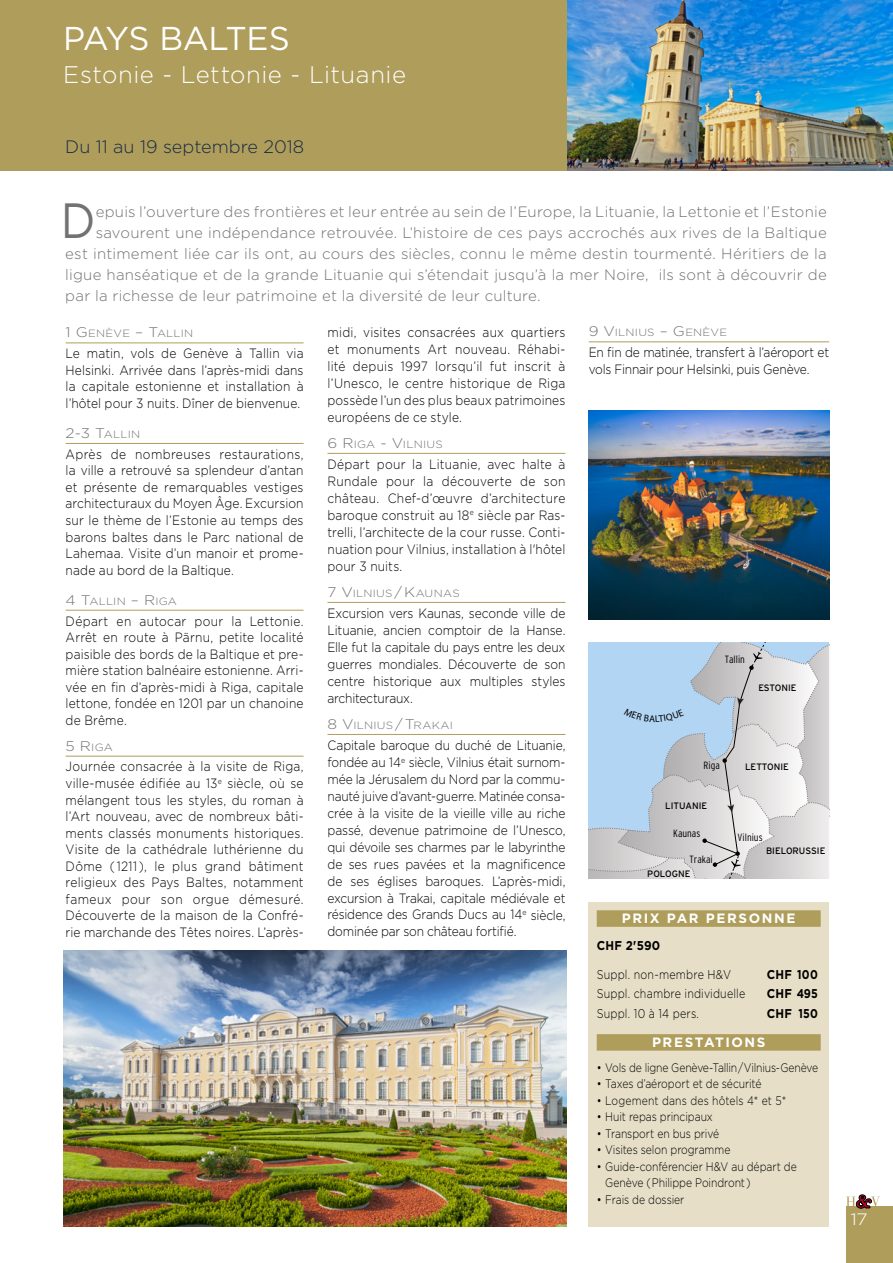
<style>
.page{position:relative;width:893px;height:1263px;background:#fff}
.page>*{position:absolute;margin:0;border:0;box-sizing:border-box;transform-origin:0 0}
.t1{font:49.5px "Gotham";color:#727272;scale:.9 1}
.t2{font:33px "Gotham";letter-spacing:-.02em;color:#fff}
.t3{font:300 24px "Gotham";letter-spacing:.02em;color:#fff}
.t4{font:300 18px "Gotham";color:#172a45}
.t5{font:300 16.5px "Gotham";color:#fff;scale:1.2 1}
.t6{font:300 15px "Gotham";letter-spacing:.015em;color:#727272}
.t7{font:300 13.5px/17px "Gotham";letter-spacing:.005em;color:#000;text-align:justify;scale:.89 1}
.t8{font:300 13.5px/16.5px "Gotham";letter-spacing:-.015em;color:#000;scale:.89 1}
.t9{font:700 13.5px "Gotham";letter-spacing:.115em;color:#fff}
.t10{font:300 12.75px "Gotham";letter-spacing:.015em;color:#000;scale:.84 1}
.t11{font:700 12.75px "Gotham";letter-spacing:.015em;color:#000;scale:.9 1}
.t12{font:300 12.3px/16.5px "Gotham";letter-spacing:-.01em;color:#000;scale:.84 1}
.t13{font:300 12.3px "Gotham";letter-spacing:.015em;color:#000;scale:.84 1}
.t14{font:300 10.5px "Gotham";letter-spacing:.02em;color:#727272;scale:1.1 1}
.t15{font:300 condensed 10.5px "Interstate M";color:#000}
.t16{font:9.3px "Interstate";color:#000}
.s1{font-size:13.95px}
</style>
<div class="page">
<div style="left:0;top:0;width:570px;height:170px;background:#af9d5b"></div>
<img style="left:567px;top:0;width:326px;height:170px">
<hr style="left:66px;top:342px;width:238px;height:1px;background:#af9d5b">
<hr style="left:66px;top:443px;width:238px;height:1px;background:#af9d5b">
<hr style="left:66px;top:610px;width:238px;height:1px;background:#af9d5b">
<hr style="left:66px;top:756px;width:238px;height:1px;background:#af9d5b">
<hr style="left:327px;top:453px;width:238px;height:1px;background:#af9d5b">
<hr style="left:327px;top:602px;width:238px;height:1px;background:#af9d5b">
<hr style="left:327px;top:734px;width:238px;height:1px;background:#af9d5b">
<div style="left:588px;top:902px;width:241px;height:324px;background:#e6dec6"></div>
<div style="left:597px;top:910px;width:224px;height:17px;background:#af9d5b"></div>
<div style="left:597px;top:1034px;width:224px;height:17px;background:#af9d5b"></div>
<img style="left:64px;top:950px;width:503px;height:277px">
<img style="left:589px;top:411px;width:241px;height:209px">
<hr style="left:589px;top:341px;width:240px;height:1px;background:#af9d5b">
<div style="left:846px;top:1206px;width:47px;height:57px;background:#af9d5b"></div>
<svg style="left:846px;top:1194px;width:34px;height:14px"></svg>
<svg style="left:588px;top:643px;width:241px;height:236px;background:#c8d2dd"></svg>
<h2 class="t2" style="left:63px;top:20px;width:228px">PAYS BALTES</h2>
<h3 class="t3" style="left:63px;top:62px;width:344px">Estonie - Lettonie - Lituanie</h3>
<h3 class="t4" style="left:65px;top:136px;width:240px">Du 11 au 19 septembre 2018</h3>
<h1 class="t1" style="left:61px;top:193px;width:40px">D</h1>
<p class="t6" style="left:96px;top:203px;width:733px">epuis l’ouverture des frontières et leur entrée au sein de l’Europe, la Lituanie, la Lettonie et l’Estonie</p>
<p class="t6" style="left:96px;top:224px;width:733px">savourent une indépendance retrouvée. L’histoire de ces pays accrochés aux rives de la Baltique</p>
<p class="t6" style="left:65px;top:245px;width:763px">est intimement liée car ils ont, au cours des siècles, connu le même destin tourmenté. Héritiers de la</p>
<p class="t6" style="left:65px;top:266px;width:763px">ligue hanséatique et de la grande Lituanie qui s’étendait jusqu’à la mer Noire, ils sont à découvrir de</p>
<p class="t6" style="left:65px;top:287px;width:477px">par la richesse de leur patrimoine et la diversité de leur culture.</p>
<p class="t14" style="left:66px;top:328px;width:118px"><span class="s1">1 G</span>ENÈVE <span class="s1">– T</span>ALLIN</p>
<p class="t7" style="left:66px;top:345px;width:269px;line-height:16.5px">Le matin, vols de Genève à Tallin via Helsinki. Arrivée dans l’après-midi dans la capitale estonienne et installation à l’hôtel pour 3 nuits. Dîner de bienvenue.</p>
<p class="t14" style="left:66px;top:428px;width:69px"><span class="s1">2-3 T</span>ALLIN</p>
<p class="t7" style="left:66px;top:446px;width:269px;line-height:16.5px">Après de nombreuses restaurations, la ville a retrouvé sa splendeur d’antan et présente de remarquables vestiges architecturaux du Moyen Âge. Excursion sur le thème de l’Estonie au temps des barons baltes dans le Parc national de Lahemaa. Visite d’un manoir et prome&shy;nade au bord de la Baltique.</p>
<p class="t14" style="left:66px;top:595px;width:103px"><span class="s1">4 T</span>ALLIN <span class="s1">– R</span>IGA</p>
<p class="t7" style="left:66px;top:612px;width:269px;line-height:16.5px">Départ en autocar pour la Lettonie.<br>Arrêt en route à Pärnu, petite localité paisible des bords de la Baltique et pre&shy;mière station balnéaire estonienne. Arri&shy;vée en fin d’après-midi à Riga, capitale lettone, fondée en 1201 par un chanoine de Brême.</p>
<p class="t14" style="left:66px;top:741px;width:45px"><span class="s1">5 R</span>IGA</p>
<p class="t7" style="left:66px;top:758px;width:269px;line-height:16.5px">Journée consacrée à la visite de Riga, ville-musée édifiée au 13<sup>e</sup> siècle, où se mélangent tous les styles, du roman à l’Art nouveau, avec de nombreux bâti&shy;ments classés monuments historiques.<br>Visite de la cathédrale luthérienne du Dôme ( 1211 ), le plus grand bâtiment religieux des Pays Baltes, notamment fameux pour son orgue démesuré.<br>Découverte de la maison de la Confré&shy;rie marchande des Têtes noires. L’après-</p>
<p class="t7" style="left:327px;top:324px;width:269px">midi, visites consacrées aux quartiers et monuments Art nouveau. Réhabi&shy;lité depuis 1997 lorsqu’il fut inscrit à l’Unesco, le centre historique de Riga possède l’un des plus beaux patrimoines européens de ce style.</p>
<p class="t14" style="left:327px;top:438px;width:106px"><span class="s1">6 R</span>IGA <span class="s1">- V</span>ILNIUS</p>
<p class="t7" style="left:327px;top:456px;width:269px">Départ pour la Lituanie, avec halte à Rundale pour la découverte de son château. Chef-d’œuvre d’architecture baroque construit au 18<sup>e</sup> siècle par Ras&shy;trelli, l’architecte de la cour russe. Conti&shy;nuation pour Vilnius, installation à l'hôtel pour 3 nuits.</p>
<p class="t14" style="left:327px;top:587px;width:122px"><span class="s1">7 V</span>ILNIUS <span class="s1">/ K</span>AUNAS</p>
<p class="t7" style="left:327px;top:605px;width:269px">Excursion vers Kaunas, seconde ville de Lituanie, ancien comptoir de la Hanse.<br>Elle fut la capitale du pays entre les deux guerres mondiales. Découverte de son centre historique aux multiples styles architecturaux.</p>
<p class="t14" style="left:327px;top:719px;width:116px"><span class="s1">8 V</span>ILNIUS <span class="s1">/ T</span>RAKAI</p>
<p class="t7" style="left:327px;top:737px;width:269px">Capitale baroque du duché de Lituanie, fondée au 14<sup>e</sup> siècle, Vilnius était surnom&shy;mée la Jérusalem du Nord par la commu&shy;nauté juive d’avant-guerre. Matinée consa&shy;crée à la visite de la vieille ville au riche passé, devenue patrimoine de l’Unesco, qui dévoile ses charmes par le labyrinthe de ses rues pavées et la magnificence de ses églises baroques. L’après-midi, excursion à Trakai, capitale médiévale et résidence des Grands Ducs au 14<sup>e</sup> siècle, dominée par son château fortifié.</p>
<p class="t14" style="left:589px;top:327px;width:127px"><span class="s1">9 V</span>ILNIUS <span class="s1">– G</span>ENÈVE</p>
<p class="t8" style="left:589px;top:344px;width:272px">En fin de matinée, transfert à l’aéroport et vols Finnair pour Helsinki, puis Genève.</p>
<p class="t15" style="left:725px;top:653px;width:22px">Tallin</p>
<p class="t16" style="left:758px;top:683px;width:40px">ESTONIE</p>
<p class="t15" style="left:704px;top:759px;width:18px">Riga</p>
<p class="t16" style="left:665px;top:800px;width:43px">LITUANIE</p>
<p class="t15" style="left:673px;top:828px;width:29px">Kaunas</p>
<p class="t15" style="left:690px;top:854px;width:25px">Trakai</p>
<p class="t16" style="left:647px;top:868px;width:45px">POLOGNE</p>
<p class="t16" style="left:745px;top:761px;width:45px">LETTONIE</p>
<p class="t15" style="left:738px;top:831px;width:26px">Vilnius</p>
<p class="t16" style="left:766px;top:845px;width:61px">BIELORUSSIE</p>
<p class="t9" style="left:622px;top:909px;width:175px">PRIX PAR PERSONNE</p>
<p class="t11" style="left:597px;top:937px;width:72px">CHF 2'590</p>
<p class="t10" style="left:597px;top:967px;width:161px">Suppl. non-membre H&amp;V</p>
<p class="t11" style="left:767px;top:966px;width:58px">CHF 100</p>
<p class="t10" style="left:597px;top:987px;width:178px">Suppl. chambre individuelle</p>
<p class="t11" style="left:767px;top:985px;width:58px">CHF 495</p>
<p class="t10" style="left:597px;top:1006px;width:123px">Suppl. 10 à 14 pers.</p>
<p class="t11" style="left:767px;top:1005px;width:58px">CHF 150</p>
<p class="t9" style="left:652px;top:1033px;width:115px">PRESTATIONS</p>
<p class="t12" style="left:597px;top:1059px;width:265px">• Vols de ligne Genève-Tallin/Vilnius-Genève</p>
<p class="t12" style="left:597px;top:1076px;width:198px">• Taxes d’aéroport et de sécurité</p>
<p class="t13" style="left:597px;top:1094px;width:227px">• Logement dans des hôtels 4* et 5*</p>
<p class="t12" style="left:597px;top:1109px;width:140px">• Huit repas principaux</p>
<p class="t12" style="left:597px;top:1125px;width:147px">• Transport en bus privé</p>
<p class="t12" style="left:597px;top:1142px;width:161px">• Visites selon programme</p>
<p class="t12" style="left:605px;top:1158px;width:230px;text-indent:-9px">• Guide-conférencier H&amp;V au départ de<br>Genève (Philippe Poindront)</p>
<p class="t12" style="left:597px;top:1191px;width:106px">• Frais de dossier</p>
<p class="t5" style="left:851px;top:1210px;width:16px">17</p>
</div>
